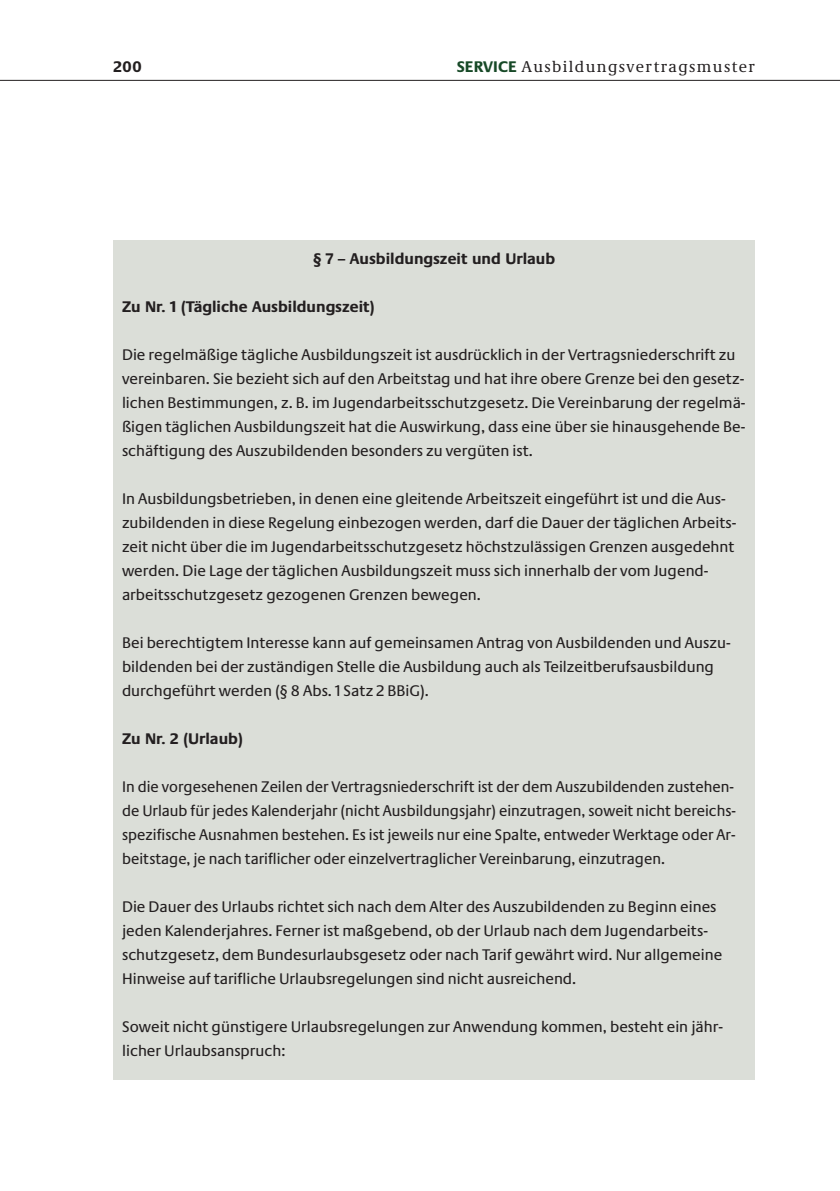
<style>
.page{position:relative;width:840px;height:1191px;background:#fff}
.page>*{position:absolute;margin:0;border:0;box-sizing:border-box;transform-origin:0 0}
.t1{font:16px/24px "Neue Praxis";color:#231f20}
.t2{font:700 16px "Neue Praxis";color:#231f20}
.t3{font:16px "Neue Demos";letter-spacing:.085em;color:#231f20}
.s1{font-family:"Neue Praxis";font-weight:700;color:#174927}
</style>
<div class="page">
<div style="left:113px;top:240px;width:641px;height:840px;background:#dbded8"></div>
<hr style="left:0;top:80px;width:839px;height:1px;background:#231f20">
<p class="t2" style="left:113px;top:60px;width:30px">200</p>
<p class="t3" style="left:456px;top:60px;width:299px"><span class="s1">SERVICE</span> Ausbildungsvertragsmuster</p>
<h5 class="t2" style="left:313px;top:252px;width:244px">§ 7 – Ausbildungszeit und Urlaub</h5>
<h6 class="t2" style="left:122px;top:300px;width:254px">Zu Nr. 1 (Tägliche Ausbildungszeit)</h6>
<p class="t1" style="left:122px;top:344px;width:624px">Die regelmäßige tägliche Ausbildungszeit ist ausdrücklich in der Vertragsniederschrift zu ver einbaren. Sie bezieht sich auf den Arbeitstag und hat ihre obere Grenze bei den gesetz&shy;lichen Bestimmungen, z. B. im Jugendarbeitsschutzgesetz. Die Vereinbarung der regelmä&shy;ßigen täglichen Ausbildungszeit hat die Auswirkung, dass eine über sie hinausgehende Be - schäftigung des Auszubildenden besonders zu vergüten ist.</p>
<p class="t1" style="left:122px;top:488px;width:615px">In Ausbildungsbetrieben, in denen eine gleitende Arbeitszeit eingeführt ist und die Aus - zubil denden in diese Regelung einbezogen werden, darf die Dauer der täglichen Arbeits&shy;zeit nicht über die im Jugendarbeitsschutzgesetz höchstzulässigen Grenzen ausgedehnt werden. Die Lage der täglichen Ausbildungszeit muss sich innerhalb der vom Jugend - arbeitsschutzgesetz gezogenen Grenzen bewegen.</p>
<p class="t1" style="left:122px;top:632px;width:609px">Bei berechtigtem Interesse kann auf gemeinsamen Antrag von Ausbildenden und Auszu - bil denden bei der zuständigen Stelle die Ausbildung auch als Teilzeitberufsausbildung durch geführt werden (§ 8 Abs. 1 Satz 2 BBiG).</p>
<h6 class="t2" style="left:122px;top:732px;width:122px">Zu Nr. 2 (Urlaub)</h6>
<p class="t1" style="left:122px;top:776px;width:614px">In die vorgesehenen Zeilen der Vertragsniederschrift ist der dem Auszubildenden zustehen&shy;de Urlaub für jedes Kalenderjahr (nicht Ausbildungsjahr) einzutragen, soweit nicht bereichs&shy;spezifische Ausnahmen bestehen. Es ist jeweils nur eine Spalte, entweder Werk tage oder Ar - beitstage, je nach tariflicher oder einzelvertraglicher Vereinbarung, einzutragen.</p>
<p class="t1" style="left:122px;top:896px;width:601px">Die Dauer des Urlaubs richtet sich nach dem Alter des Auszubildenden zu Beginn eines jeden Kalenderjahres. Ferner ist maßgebend, ob der Urlaub nach dem Jugendarbeits&shy;schutzgesetz, dem Bundesurlaubsgesetz oder nach Tarif gewährt wird. Nur allgemeine Hinweise auf tarifliche Urlaubsregelungen sind nicht ausreichend.</p>
<p class="t1" style="left:122px;top:1016px;width:601px">Soweit nicht günstigere Urlaubsregelungen zur Anwendung kommen, besteht ein jähr - licher Urlaubsanspruch:</p>
</div>
